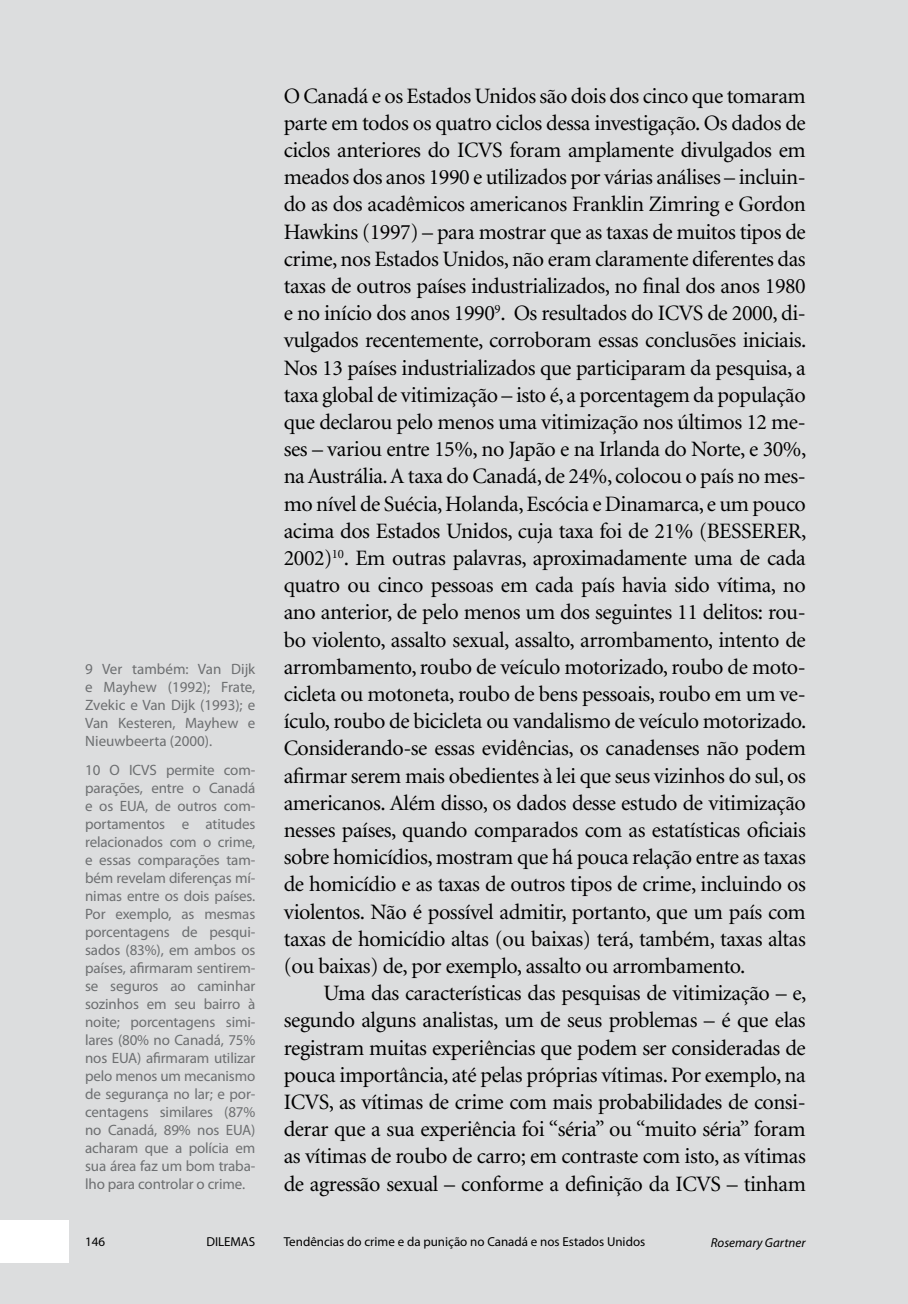
<style>
.page{position:relative;width:908px;height:1304px;background:#fff}
.page>*{position:absolute;margin:0;border:0;box-sizing:border-box;transform-origin:0 0}
.t1{font:22px/27.2px "Minion";letter-spacing:-.02em;color:#000;text-align:justify}
.t2{font:15px/18px "Myriad Pro";letter-spacing:-.01em;color:#6d6f71;text-align:justify}
.t3{font:13px "Myriad Pro";color:#000}
.t4{font:italic 13px "Myriad Pro";color:#000}
</style>
<div class="page">
<div style="left:0;top:0;width:907px;height:1304px;background:#dcddde"></div>
<div style="left:0;top:1220px;width:68px;height:43px;background:#fff"></div>
<p class="t2" style="left:85px;top:659px;width:172px">9 Ver também: Van Dijk e Mayhew (1992); Frate, Zvekic e Van Dijk (1993); e Van Kesteren, Mayhew e Nieuwbeerta (2000).</p>
<p class="t2" style="left:85px;top:761px;width:172px">10 O ICVS permite com&shy;parações, entre o Canadá e os EUA, de outros com&shy;portamentos e atitudes relacionados com o crime, e essas comparações tam&shy;bém revelam diferenças mí&shy;nimas entre os dois países.<br>Por exemplo, as mesmas porcentagens de pesqui&shy;sados (83%), em ambos os países, afirmaram sentirem&shy;se seguros ao caminhar sozinhos em seu bairro à noite; porcentagens simi&shy;lares (80% no Canadá, 75% nos EUA) afirmaram utilizar pelo menos um mecanismo de segurança no lar; e por&shy;centagens similares (87% no Canadá, 89% nos EUA) acharam que a polícia em sua área faz um bom traba&shy;lho para controlar o crime.</p>
<p class="t1" style="left:283px;top:83px;width:524px">O Canadá e os Estados Unidos são dois dos cinco que tomaram parte em todos os quatro ciclos dessa investigação. Os dados de ciclos anteriores do ICVS foram amplamente divulgados em meados dos anos 1990 e utilizados por várias análises – incluin&shy;do as dos acadêmicos americanos Franklin Zimring e Gordon Hawkins (1997) – para mostrar que as taxas de muitos tipos de crime, nos Estados Unidos, não eram claramente diferentes das taxas de outros países industrializados, no final dos anos 1980 e no início dos anos 1990<sup>9</sup>. Os resultados do ICVS de 2000, di&shy;vulgados recentemente, corroboram essas conclusões iniciais.<br>Nos 13 países industrializados que participaram da pesquisa, a taxa global de vitimização – isto é, a porcentagem da população que declarou pelo menos uma vitimização nos últimos 12 me&shy;ses – variou entre 15%, no Japão e na Irlanda do Norte, e 30%, na Austrália. A taxa do Canadá, de 24%, colocou o país no mes&shy;mo nível de Suécia, Holanda, Escócia e Dinamarca, e um pouco acima dos Estados Unidos, cuja taxa foi de 21% (BESSERER, 2002)<sup>10</sup>. Em outras palavras, aproximadamente uma de cada quatro ou cinco pessoas em cada país havia sido vítima, no ano anterior, de pelo menos um dos seguintes 11 delitos: rou&shy;bo violento, assalto sexual, assalto, arrombamento, intento de arrombamento, roubo de veículo motorizado, roubo de moto&shy;cicleta ou motoneta, roubo de bens pessoais, roubo em um ve&shy;ículo, roubo de bicicleta ou vandalismo de veículo motorizado.<br>Considerando-se essas evidências, os canadenses não podem afirmar serem mais obedientes à lei que seus vizinhos do sul, os americanos. Além disso, os dados desse estudo de vitimização nesses países, quando comparados com as estatísticas oficiais sobre homicídios, mostram que há pouca relação entre as taxas de homicídio e as taxas de outros tipos de crime, incluindo os violentos. Não é possível admitir, portanto, que um país com taxas de homicídio altas (ou baixas) terá, também, taxas altas (ou baixas) de, por exemplo, assalto ou arrombamento.</p>
<p class="t1" style="left:283px;top:980px;width:524px;text-indent:40px">Uma das características das pesquisas de vitimização – e, segundo alguns analistas, um de seus problemas – é que elas registram muitas experiências que podem ser consideradas de pouca importância, até pelas próprias vítimas. Por exemplo, na ICVS, as vítimas de crime com mais probabilidades de consi&shy;derar que a sua experiência foi “séria” ou “muito séria” foram as vítimas de roubo de carro; em contraste com isto, as vítimas de agressão sexual – conforme a definição da ICVS – tinham</p>
<p class="t3" style="left:85px;top:1234px;width:22px">146</p>
<p class="t3" style="left:206px;top:1234px;width:50px">DILEMAS</p>
<p class="t3" style="left:283px;top:1234px;width:363px">Tendências do crime e da punição no Canadá e nos Estados Unidos</p>
<p class="t4" style="left:710px;top:1234px;width:96px">Rosemary Gartner</p>
</div>
